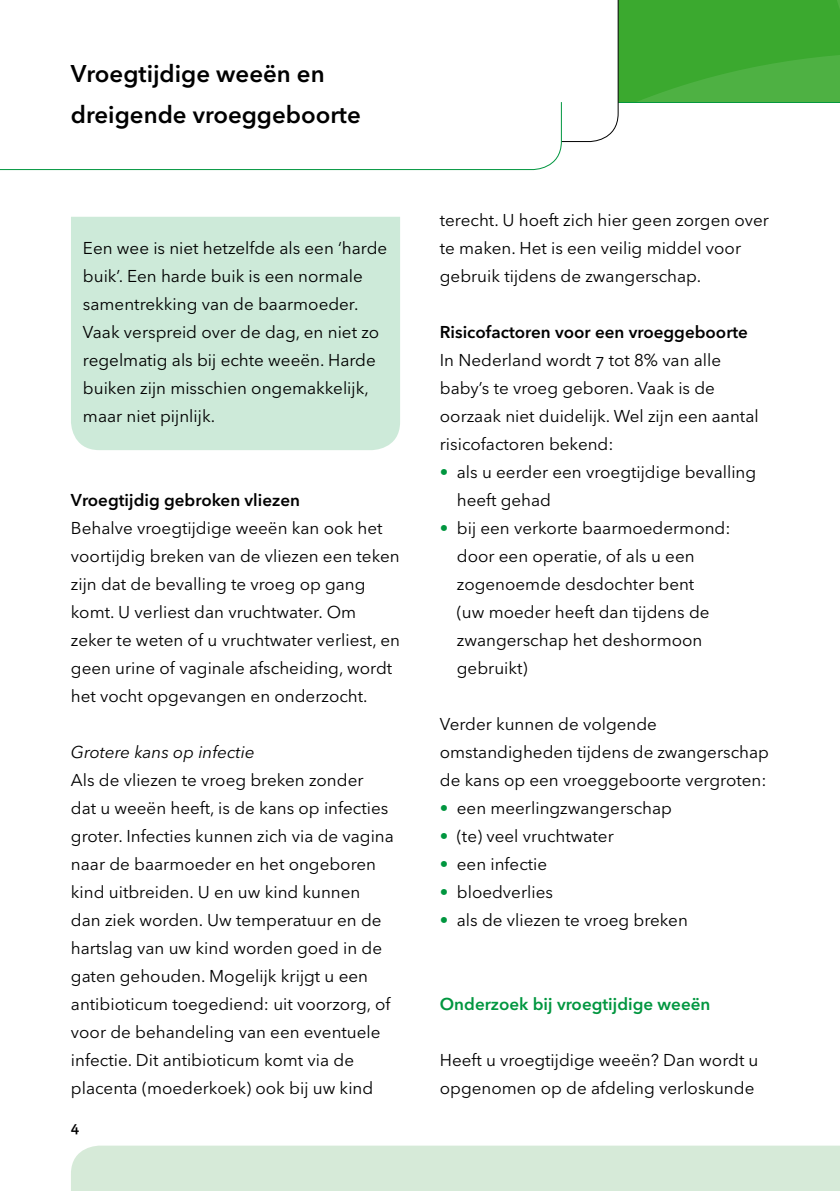
<style>
.page{position:relative;width:840px;height:1191px;background:#fff}
.page>*{position:absolute;margin:0;border:0;box-sizing:border-box;transform-origin:0 0}
.t1{font:600 24px/40px "Avenir Next LT Pro";color:#000}
.t2{font:17px/28px "Avenir Next LT Pro";color:#000}
.t3{font:600 17px "Avenir Next LT Pro";color:#000}
.t4{font:600 17px "Avenir Next LT Pro";color:#00963f}
.t5{font:italic 17px "Avenir Next LT Pro";color:#000}
.t6{font:600 14px "Avenir Next LT Pro";color:#000}
.s1{color:#00963f}
</style>
<div class="page">
<div style="left:71px;top:1145px;width:768px;height:46px;background:#d6ead8"></div>
<svg style="left:0;top:0;width:839px;height:171px"></svg>
<div style="left:71px;top:217px;width:329px;height:233px;background:#cdead9"></div>
<h1 class="t1" style="left:71px;top:54px;width:291px">Vroegtijdige weeën en dreigende vroeggeboorte</h1>
<p class="t2" style="left:83px;top:234px;width:306px">Een wee is niet hetzelfde als een ‘harde buik’. Een harde buik is een normale samentrekking van de baarmoeder.<br>Vaak verspreid over de dag, en niet zo regelmatig als bij echte weeën. Harde buiken zijn misschien ongemakkelijk, maar niet pijnlijk.</p>
<p class="t3" style="left:71px;top:490px;width:230px">Vroegtijdig gebroken vliezen</p>
<p class="t2" style="left:71px;top:514px;width:330px">Behalve vroegtijdige weeën kan ook het voortijdig breken van de vliezen een teken zijn dat de bevalling te vroeg op gang komt. U verliest dan vruchtwater. Om zeker te weten of u vruchtwater verliest, en geen urine of vaginale afscheiding, wordt het vocht opgevangen en onderzocht.</p>
<p class="t5" style="left:71px;top:742px;width:185px">Grotere kans op infectie</p>
<p class="t2" style="left:71px;top:766px;width:324px">Als de vliezen te vroeg breken zonder<br>dat u weeën heeft, is de kans op infecties groter. Infecties kunnen zich via de vagina naar de baarmoeder en het ongeboren kind uitbreiden. U en uw kind kunnen dan ziek worden. Uw temperatuur en de hartslag van uw kind worden goed in de gaten gehouden. Mogelijk krijgt u een antibioticum toegediend: uit voorzorg, of voor de behandeling van een eventuele infectie. Dit antibioticum komt via de placenta (moederkoek) ook bij uw kind</p>
<p class="t6" style="left:71px;top:1118px;width:10px">4</p>
<p class="t2" style="left:439px;top:206px;width:330px">terecht. U hoeft zich hier geen zorgen over te maken. Het is een veilig middel voor gebruik tijdens de zwangerschap.</p>
<p class="t3" style="left:439px;top:322px;width:309px">Risicofactoren voor een vroeggeboorte</p>
<p class="t2" style="left:439px;top:346px;width:320px">In Nederland wordt 7 tot 8% van alle baby’s te vroeg geboren. Vaak is de oorzaak niet duidelijk. Wel zijn een aantal risicofactoren bekend:</p>
<p class="t2" style="left:456px;top:458px;width:301px;text-indent:-17px"><span class="s1">•</span> als u eerder een vroegtijdige bevalling heeft gehad</p>
<p class="t2" style="left:456px;top:514px;width:275px;text-indent:-17px"><span class="s1">•</span> bij een verkorte baarmoedermond: door een operatie, of als u een zogenoemde desdochter bent<br>(uw moeder heeft dan tijdens de zwangerschap het deshormoon gebruikt)</p>
<p class="t2" style="left:439px;top:710px;width:330px">Verder kunnen de volgende omstandigheden tijdens de zwangerschap de kans op een vroeggeboorte vergroten:</p>
<p class="t2" style="left:439px;top:794px;width:233px"><span class="s1">•</span> een meerlingzwangerschap</p>
<p class="t2" style="left:439px;top:822px;width:175px"><span class="s1">•</span> (te) veel vruchtwater</p>
<p class="t2" style="left:439px;top:850px;width:109px"><span class="s1">•</span> een infectie</p>
<p class="t2" style="left:439px;top:878px;width:114px"><span class="s1">•</span> bloedverlies</p>
<p class="t2" style="left:439px;top:906px;width:249px"><span class="s1">•</span> als de vliezen te vroeg breken</p>
<p class="t4" style="left:439px;top:994px;width:272px">Onderzoek bij vroegtijdige weeën</p>
<p class="t2" style="left:439px;top:1046px;width:320px">Heeft u vroegtijdige weeën? Dan wordt u opgenomen op de afdeling verloskunde</p>
</div>
